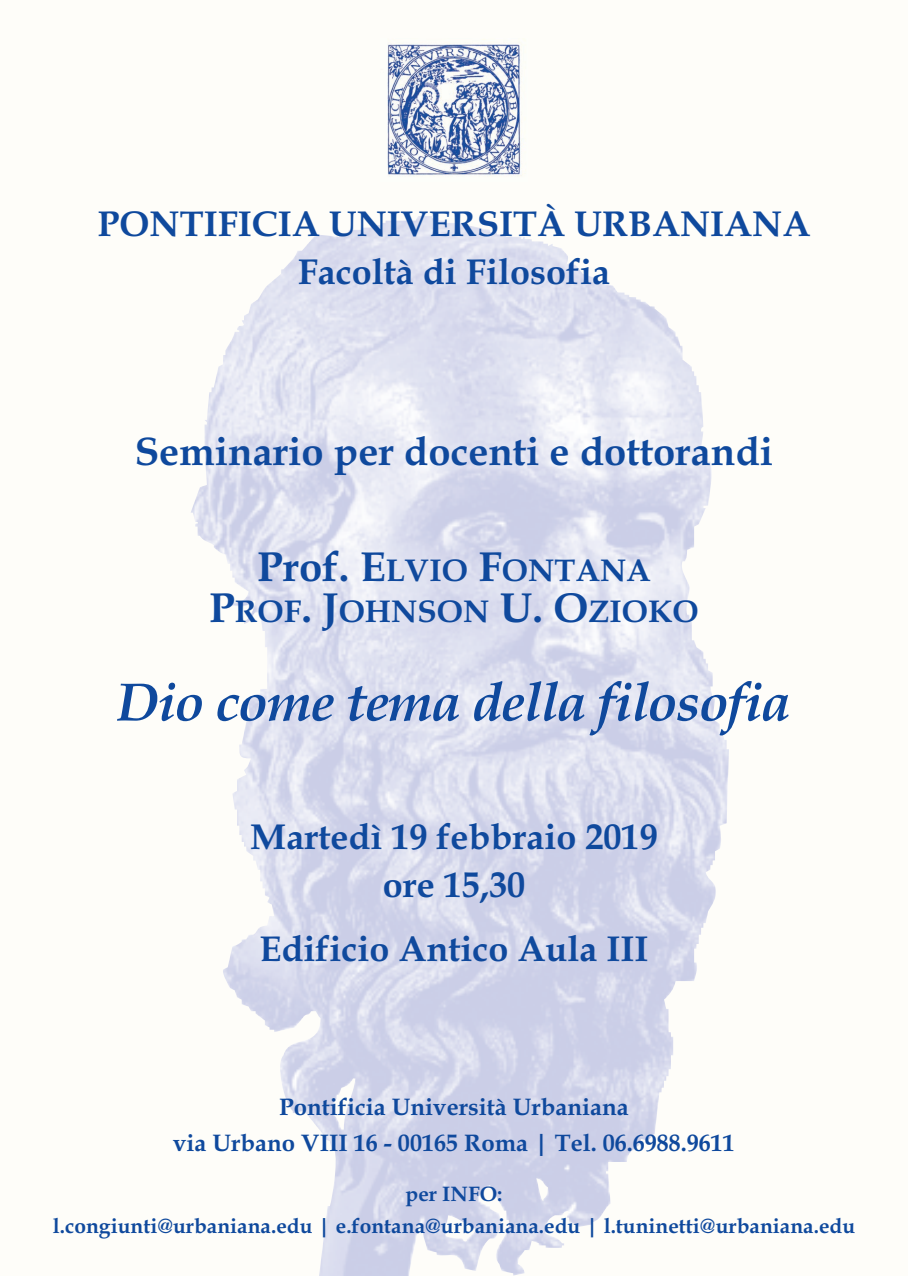
<style>
.page{position:relative;width:908px;height:1276px;background:#fff}
.page>*{position:absolute;margin:0;border:0;box-sizing:border-box;transform-origin:0 0}
.t1{font:italic 700 54px "Book Antiqua";letter-spacing:-.025em;color:#0f499d}
.t2{font:700 40px "Book Antiqua";color:#0f499d}
.t3{font:700 36px/48px "Book Antiqua";color:#0f499d;text-align:center}
.t4{font:700 31.5px/41.2px "Book Antiqua";color:#0f499d;text-align:center}
.t5{font:700 24px/36px "Book Antiqua";color:#0f499d;text-align:center}
.t6{font:700 21px/32px "Book Antiqua";color:#0f499d;text-align:center}
.s1{font-size:42px}
</style>
<div class="page">
<svg style="left:301px;top:216px;width:428px;height:557px"></svg>
<img style="left:191px;top:251px;width:537px;height:1025px">
<img style="left:387px;top:38px;width:139px;height:139px">
<p class="t3" style="left:98px;top:199px;width:714px">PONTIFICIA UNIVERSITÀ URBANIANA<br>Facoltà di Filosofia</p>
<p class="t2" style="left:135px;top:428px;width:639px">Seminario per docenti e dottorandi</p>
<p class="t4" style="left:209px;top:549px;width:491px"><span class="s1">Prof. E</span>LVIO <span class="s1">F</span>ONTANA<br><span class="s1">P</span>ROF<span class="s1">. J</span>OHNSON <span class="s1">U. O</span>ZIOKO</p>
<h1 class="t1" style="left:117px;top:670px;width:675px">Dio come tema della filosofia</h1>
<p class="t3" style="left:250px;top:812px;width:408px">Martedì 19 febbraio 2019 ore 15,30</p>
<p class="t3" style="left:259px;top:924px;width:390px">Edificio Antico Aula III</p>
<p class="t5" style="left:173px;top:1088px;width:563px">Pontificia Università Urbaniana<br>via Urbano VIII 16 - 00165 Roma | Tel. 06.6988.9611</p>
<p class="t6" style="left:53px;top:1177px;width:803px">per INFO:<br>l.congiunti@urbaniana.edu | e.fontana@urbaniana.edu | l.tuninetti@urbaniana.edu</p>
</div>
